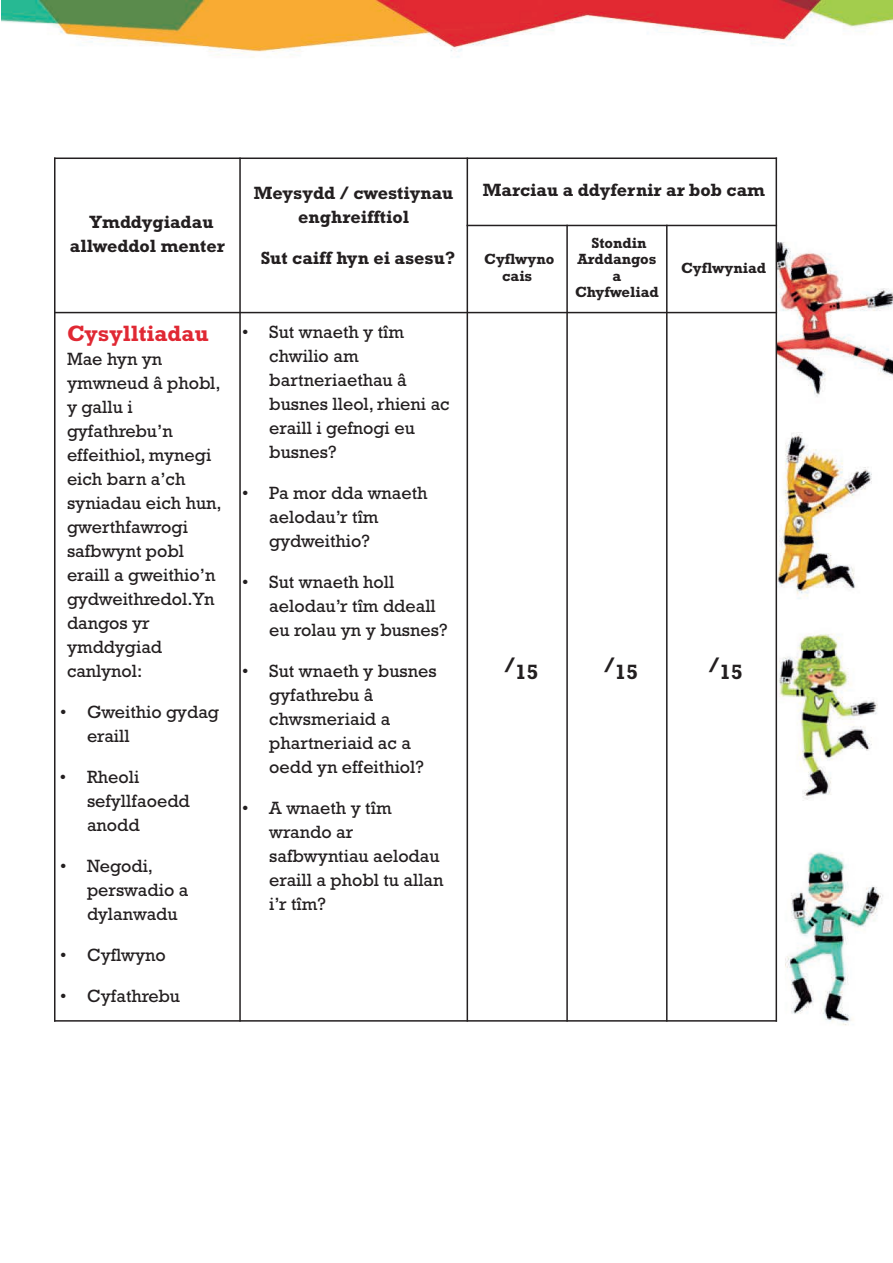
<style>
.page{position:relative;width:893px;height:1263px;background:#fff}
.page>*{position:absolute;margin:0;border:0;box-sizing:border-box;transform-origin:0 0}
.t1{font:700 22.5px "Rockwell";color:#e02833}
.t2{font:700 21px "Rockwell";color:#231f20}
.t3{font:18px/24px "Rockwell";color:#231f20}
.t4{font:700 18px/24px "Rockwell";color:#231f20;text-align:center}
.t5{font:700 15px/16.5px "Rockwell";color:#231f20;text-align:center}
</style>
<div class="page">
<img style="left:2px;top:0;width:891px;height:1026px">
<div style="left:62px;top:104px;width:688px;height:1045px;background:#fff"></div>
<div style="left:54px;top:158px;width:186px;height:155px;background:#fff"></div>
<div style="left:467px;top:158px;width:309px;height:67px;background:#fff"></div>
<div style="left:667px;top:225px;width:110px;height:88px;background:#fff"></div>
<div style="left:54px;top:313px;width:186px;height:709px;background:#fff"></div>
<div style="left:667px;top:313px;width:110px;height:709px;background:#fff"></div>
<hr style="left:54px;top:158px;width:2px;height:864px;background:#231f20">
<hr style="left:239px;top:158px;width:2px;height:864px;background:#231f20">
<hr style="left:467px;top:158px;width:1px;height:864px;background:#231f20">
<hr style="left:566px;top:225px;width:2px;height:797px;background:#231f20">
<hr style="left:666px;top:225px;width:2px;height:797px;background:#231f20">
<hr style="left:776px;top:158px;width:1px;height:864px;background:#231f20">
<hr style="left:54px;top:158px;width:723px;height:1px;background:#231f20">
<hr style="left:467px;top:225px;width:310px;height:1px;background:#231f20">
<hr style="left:54px;top:312px;width:723px;height:1px;background:#231f20">
<hr style="left:54px;top:1020px;width:723px;height:2px;background:#231f20">
<p class="t4" style="left:70px;top:209px;width:156px">Ymddygiadau allweddol menter</p>
<p class="t4" style="left:254px;top:180px;width:201px">Meysydd / cwestiynau enghreifftiol</p>
<p class="t4" style="left:261px;top:245px;width:196px">Sut caiff hyn ei asesu?</p>
<p class="t1" style="left:67px;top:320px;width:143px">Cysylltiadau</p>
<p class="t3" style="left:67px;top:347px;width:156px">Mae hyn yn ymwneud â phobl, y gallu i gyfathrebu’n effeithiol, mynegi eich barn a’ch syniadau eich hun, gwerthfawrogi safbwynt pobl eraill a gweithio’n gydweithredol.Yn dangos yr ymddygiad canlynol:</p>
<p class="t3" style="left:87px;top:700px;width:134px;text-indent:-27px">• Gweithio gydag eraill</p>
<p class="t3" style="left:87px;top:765px;width:54px">Rheoli</p>
<p class="t3" style="left:60px;top:765px;width:8px">•</p>
<p class="t3" style="left:87px;top:789px;width:104px">sefyllfaoedd anodd</p>
<p class="t3" style="left:87px;top:854px;width:103px;text-indent:-27px">• Negodi, perswadio a dylanwadu</p>
<p class="t3" style="left:60px;top:943px;width:107px">• Cyflwyno</p>
<p class="t3" style="left:60px;top:984px;width:122px">• Cyfathrebu</p>
<p class="t3" style="left:269px;top:320px;width:182px;text-indent:-27px">• Sut wnaeth y tîm chwilio am bartneriaethau â busnes lleol, rhieni ac eraill i gefnogi eu busnes?</p>
<p class="t3" style="left:269px;top:481px;width:160px;text-indent:-27px">• Pa mor dda wnaeth aelodau’r tîm gydweithio?</p>
<p class="t3" style="left:269px;top:570px;width:180px;text-indent:-27px">• Sut wnaeth holl aelodau’r tîm ddeall eu rolau yn y busnes?</p>
<p class="t3" style="left:269px;top:659px;width:169px;text-indent:-27px">• Sut wnaeth y busnes gyfathrebu â chwsmeriaid a phartneriaid ac a oedd yn effeithiol?</p>
<p class="t3" style="left:269px;top:795px;width:176px;text-indent:-27px">• A wnaeth y tîm wrando ar safbwyntiau aelodau eraill a phobl tu allan i’r tîm?</p>
<p class="t4" style="left:483px;top:178px;width:284px">Marciau a ddyfernir ar bob cam</p>
<p class="t5" style="left:484px;top:251px;width:72px">Cyflwyno cais</p>
<p class="t5" style="left:575px;top:234px;width:85px">Stondin<br>Arddangos a<br>Chyfweliad</p>
<p class="t5" style="left:681px;top:259px;width:86px">Cyflwyniad</p>
<p class="t2" style="left:505px;top:659px;width:35px">/15</p>
<p class="t2" style="left:604px;top:659px;width:35px">/15</p>
<p class="t2" style="left:709px;top:659px;width:35px">/15</p>
</div>
